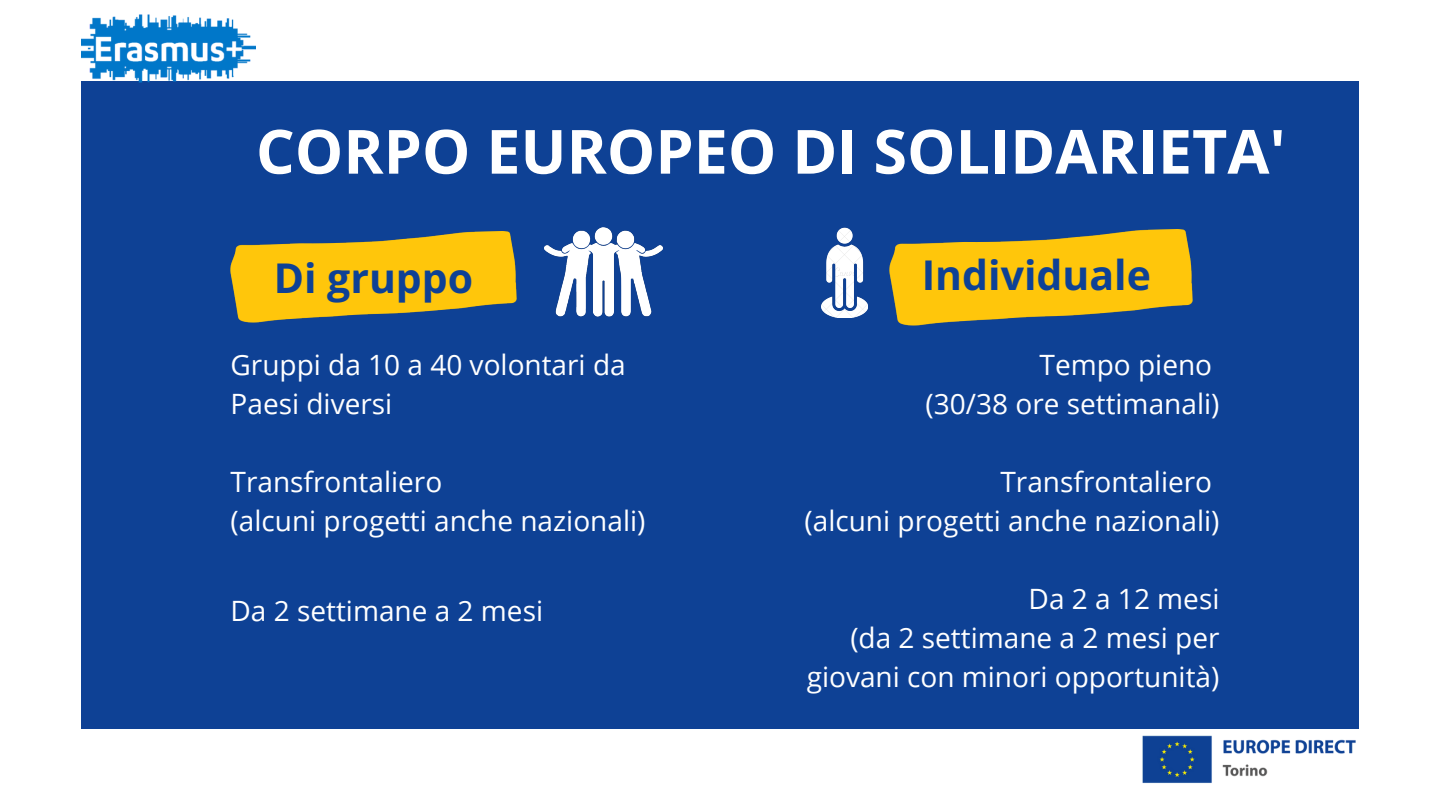
<style>
.page{position:relative;width:1440px;height:810px;background:#fff}
.page>*{position:absolute;margin:0;border:0;box-sizing:border-box;transform-origin:0 0}
.t1{font:700 61px "Open Sans";color:#fff}
.t2{font:700 41px "Open Sans";color:#0e4195}
.t3{font:28px/39px "Open Sans";color:#fff;text-align:right}
</style>
<div class="page">
<div style="left:81px;top:81px;width:1278px;height:648px;background:#0e4195"></div>
<img style="left:1142px;top:735px;width:214px;height:48px">
<img style="left:890px;top:229px;width:303px;height:96px">
<img style="left:821px;top:228px;width:47px;height:89px">
<img style="left:231px;top:232px;width:285px;height:91px">
<img style="left:545px;top:228px;width:118px;height:89px">
<img style="left:81px;top:14px;width:175px;height:69px">
<h1 class="t1" style="left:256px;top:109px;width:1031px">CORPO EUROPEO DI SOLIDARIETA'</h1>
<h2 class="t2" style="left:274px;top:249px;width:201px">Di gruppo</h2>
<p class="t3" style="left:231px;top:345px;width:397px;text-align:left">Gruppi da 10 a 40 volontari da<br>Paesi diversi</p>
<p class="t3" style="left:231px;top:462px;width:416px;text-align:left">Transfrontaliero<br>(alcuni progetti anche nazionali)</p>
<p class="t3" style="left:231px;top:591px;width:314px">Da 2 settimane a 2 mesi</p>
<h2 class="t2" style="left:922px;top:246px;width:231px">Individuale</h2>
<p class="t3" style="left:926px;top:345px;width:295px">Tempo pieno<br>(30/38 ore settimanali)</p>
<p class="t3" style="left:805px;top:462px;width:416px">Transfrontaliero<br>(alcuni progetti anche nazionali)</p>
<p class="t3" style="left:807px;top:579px;width:414px">Da 2 a 12 mesi<br>(da 2 settimane a 2 mesi per giovani con minori opportunità)</p>
</div>
